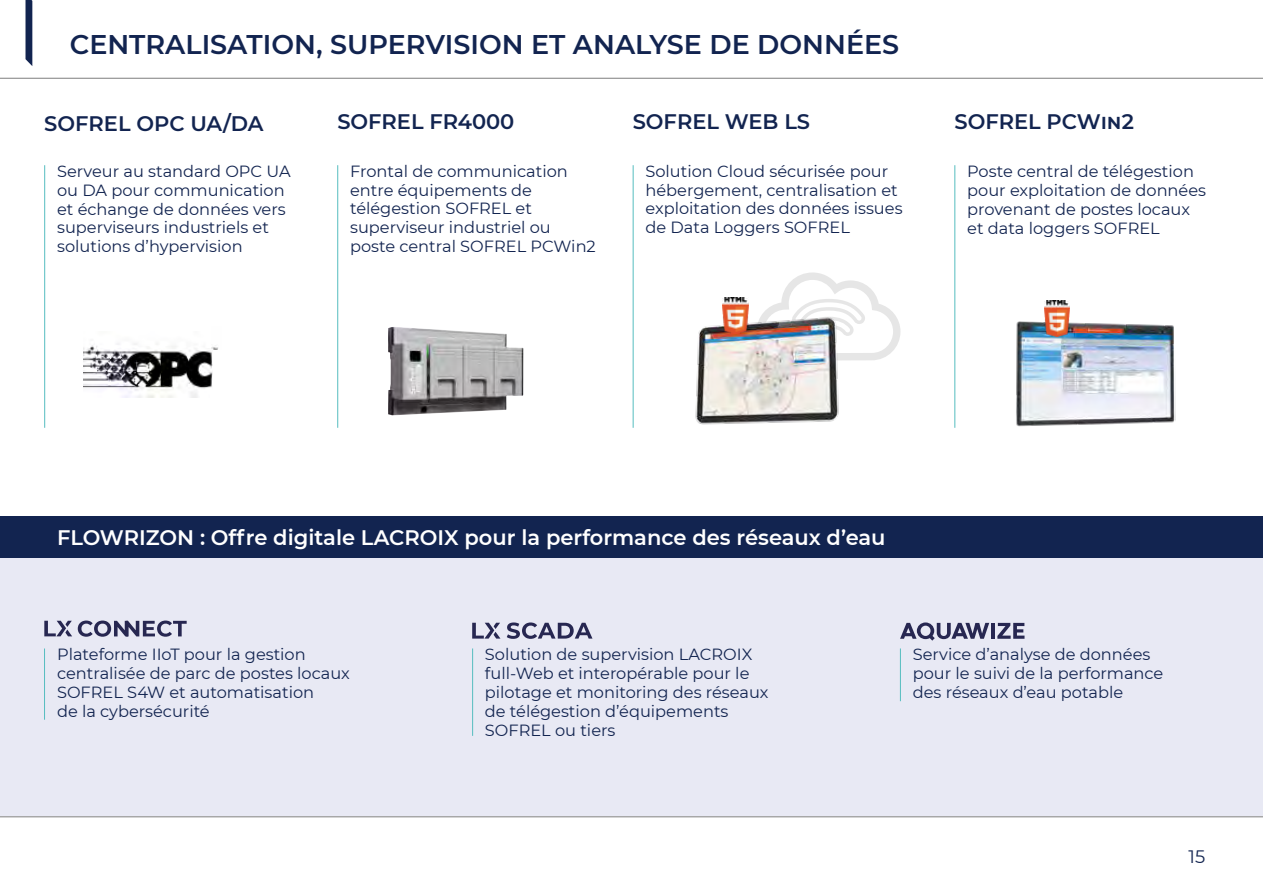
<style>
.page{position:relative;width:1263px;height:893px;background:#fff}
.page>*{position:absolute;margin:0;border:0;box-sizing:border-box;transform-origin:0 0}
.t1{font:600 27px "Montserrat";color:#122450}
.t2{font:600 21px "Montserrat";color:#fff}
.t3{font:600 21px "Montserrat";color:#122450}
.t4{font:18px "Montserrat";color:#122450}
.t5{font:16.2px/18.9px "Montserrat";color:#122450}
</style>
<div class="page">
<div style="left:0;top:517px;width:1263px;height:338px;background:#e8e9f4"></div>
<div style="left:0;top:517px;width:1263px;height:41px;background:#122450"></div>
<svg style="left:0;top:0;width:1263px;height:79px"></svg>
<div style="left:0;top:816px;width:1263px;height:39px;background:#fff"></div>
<svg style="left:26px;top:0;width:6px;height:66px"></svg>
<svg style="left:777px;top:272px;width:123px;height:88px"></svg>
<hr style="left:954px;top:165px;width:1px;height:263px;background:#56bdc0">
<hr style="left:633px;top:165px;width:1px;height:263px;background:#56bdc0">
<img style="left:695px;top:304px;width:164px;height:121px">
<img style="left:723px;top:297px;width:25px;height:36px">
<svg style="left:472px;top:623px;width:28px;height:16px"></svg>
<svg style="left:507px;top:622px;width:85px;height:17px"></svg>
<hr style="left:472px;top:648px;width:1px;height:88px;background:#56bdc0">
<svg style="left:900px;top:622px;width:89px;height:19px"></svg>
<hr style="left:991px;top:623px;width:4px;height:16px;background:#272751">
<svg style="left:997px;top:623px;width:27px;height:16px"></svg>
<hr style="left:900px;top:648px;width:1px;height:53px;background:#56bdc0">
<svg style="left:78px;top:620px;width:109px;height:17px"></svg>
<svg style="left:44px;top:621px;width:28px;height:15px"></svg>
<hr style="left:44px;top:648px;width:1px;height:72px;background:#56bdc0">
<hr style="left:337px;top:165px;width:1px;height:263px;background:#56bdc0">
<hr style="left:44px;top:165px;width:1px;height:263px;background:#56bdc0">
<img style="left:83px;top:343px;width:130px;height:54px">
<img style="left:212px;top:343px;width:6px;height:7px">
<img style="left:388px;top:327px;width:135px;height:89px">
<img style="left:1016px;top:321px;width:159px;height:106px">
<img style="left:1044px;top:300px;width:26px;height:37px">
<h1 class="t1" style="left:70px;top:25px;width:831px">CENTRALISATION, SUPERVISION ET ANALYSE DE DONNÉES</h1>
<p class="t3" style="left:44px;top:109px;width:221px">SOFREL OPC UA/DA</p>
<p class="t5" style="left:57px;top:161px;width:235px">Serveur au standard OPC UA ou DA pour communication et échange de données vers superviseurs industriels et solutions d’hypervision</p>
<p class="t3" style="left:337px;top:107px;width:179px">SOFREL FR4000</p>
<p class="t5" style="left:350px;top:161px;width:247px">Frontal de communication entre équipements de télégestion SOFREL et superviseur industriel ou poste central SOFREL PCWin2</p>
<p class="t3" style="left:633px;top:107px;width:179px">SOFREL WEB LS</p>
<p class="t5" style="left:645px;top:161px;width:259px">Solution Cloud sécurisée pour hébergement, centralisation et exploitation des données issues de Data Loggers SOFREL</p>
<p class="t3" style="left:954px;top:107px;width:181px">SOFREL PCWin2</p>
<p class="t5" style="left:967px;top:161px;width:240px">Poste central de télégestion pour exploitation de données provenant de postes locaux et data loggers SOFREL</p>
<p class="t2" style="left:57px;top:522px;width:830px">FLOWRIZON : Offre digitale LACROIX pour la performance des réseaux d’eau</p>
<p class="t5" style="left:57px;top:644px;width:294px">Plateforme IIoT pour la gestion centralisée de parc de postes locaux<br>SOFREL S4W et automatisation<br>de la cybersécurité</p>
<p class="t5" style="left:485px;top:644px;width:285px">Solution de supervision LACROIX full-Web et interopérable pour le pilotage et monitoring des réseaux de télégestion d’équipements<br>SOFREL ou tiers</p>
<p class="t5" style="left:913px;top:645px;width:252px">Service d’analyse de données pour le suivi de la performance des réseaux d’eau potable</p>
<p class="t4" style="left:1188px;top:845px;width:18px">15</p>
</div>
